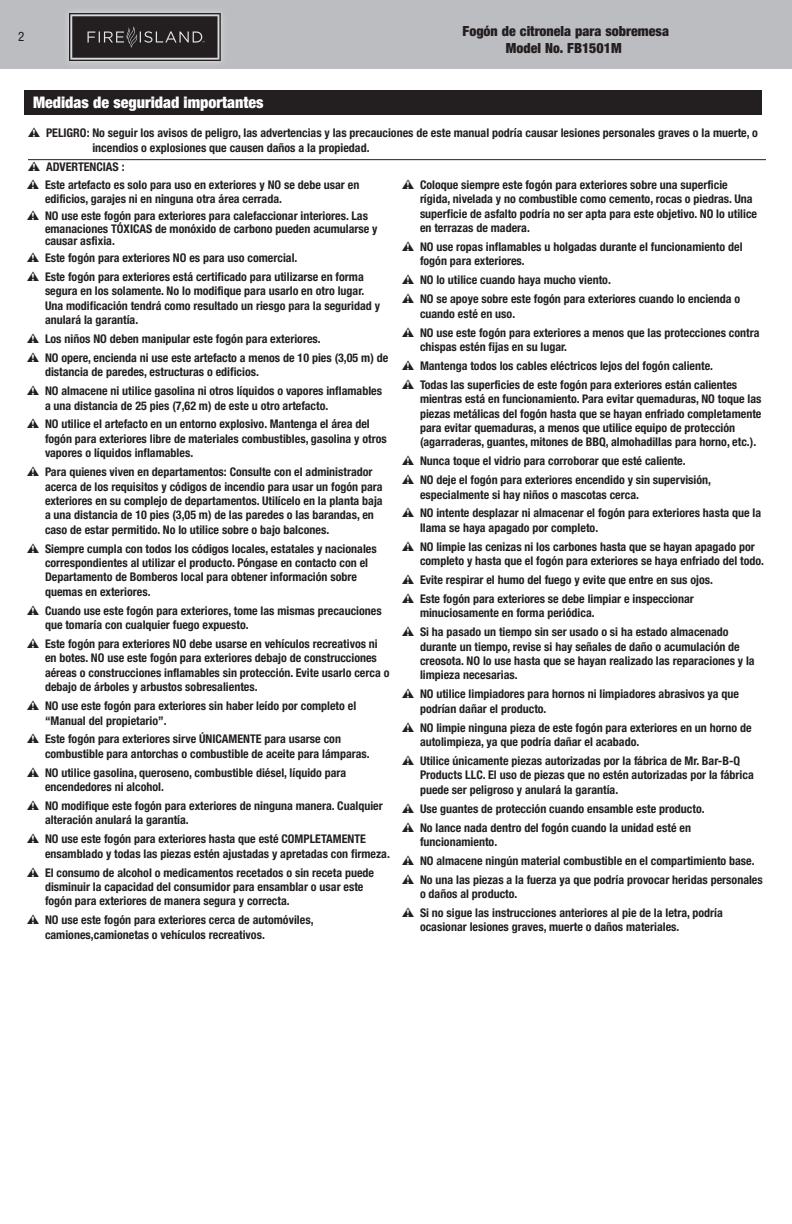
<style>
.page{position:relative;width:792px;height:1224px;background:#fff}
.page>*{position:absolute;margin:0;border:0;box-sizing:border-box;transform-origin:0 0}
.t1{font:900 condensed 16px "Helvetica Neue LT Std";color:#fff}
.t2{font:900 condensed 14px/17px "Helvetica Neue LT Std";color:#231f20;text-align:center}
.t3{font:condensed 13px "Helvetica Neue LT Std";color:#231f20}
.t4{font:700 condensed 12px/14.4px "Helvetica Neue LT Std";color:#231f20}
.s1{font-family:"Warnings";font-weight:400;font-stretch:normal}
</style>
<div class="page">
<div style="left:0;top:0;width:792px;height:69px;background:#bcbdc0"></div>
<div style="left:63px;top:7px;width:164px;height:61px;background:#c2c3c6"></div>
<svg style="left:69px;top:13px;width:152px;height:48px;background:#3e3b3c"></svg>
<hr style="left:28px;top:159px;width:738px;height:1px;background:#231f20">
<div style="left:24px;top:90px;width:738px;height:25px;background:#231f20"></div>
<p class="t3" style="left:18px;top:29px;width:8px">2</p>
<p class="t2" style="left:463px;top:22px;width:208px">Fogón de citronela para sobremesa<br>Model No. FB1501M</p>
<h1 class="t1" style="left:33px;top:93px;width:232px">Medidas de seguridad importantes</h1>
<p class="t4" style="left:92px;top:126px;width:667px;text-indent:-64px"><span class="s1">W</span> PELIGRO: No seguir los avisos de peligro, las advertencias y las precauciones de este manual podría causar lesiones personales graves o la muerte, o incendios o explosiones que causen daños a la propiedad.</p>
<p class="t4" style="left:28px;top:160px;width:98px"><span class="s1">W</span> ADVERTENCIAS :</p>
<p class="t4" style="left:45px;top:177px;width:316px;text-indent:-18px"><span class="s1">W</span> Este artefacto es solo para uso en exteriores y NO se debe usar en edificios, garajes ni en ninguna otra área cerrada.</p>
<p class="t4" style="left:45px;top:210px;width:334px;line-height:12.4px;text-indent:-18px"><span class="s1">W</span> NO use este fogón para exteriores para calefaccionar interiores. Las emanaciones TÓXICAS de monóxido de carbono pueden acumularse y causar asfixia.</p>
<p class="t4" style="left:27px;top:248px;width:338px;line-height:18.9px"><span class="s1">W</span> Este fogón para exteriores NO es para uso comercial.<br><span class="s1">W</span> Este fogón para exteriores está certificado para utilizarse en forma</p>
<p class="t4" style="left:45px;top:284px;width:337px">segura en los solamente. No lo modifique para usarlo en otro lugar.<br>Una modificación tendrá como resultado un riesgo para la seguridad y anulará la garantía.</p>
<p class="t4" style="left:27px;top:329px;width:363px;line-height:18.9px"><span class="s1">W</span> Los niños NO deben manipular este fogón para exteriores.<br><span class="s1">W</span> NO opere, encienda ni use este artefacto a menos de 10 pies (3,05 m) de</p>
<p class="t4" style="left:27px;top:362px;width:357px;line-height:18.9px;text-indent:18px">distancia de paredes, estructuras o edificios.<br><span class="s1">W</span> NO almacene ni utilice gasolina ni otros líquidos o vapores inflamables</p>
<p class="t4" style="left:27px;top:396px;width:344px;line-height:18.9px;text-indent:18px">a una distancia de 25 pies (7,62 m) de este u otro artefacto.<br><span class="s1">W</span> NO utilice el artefacto en un entorno explosivo. Mantenga el área del</p>
<p class="t4" style="left:45px;top:431px;width:343px">fogón para exteriores libre de materiales combustibles, gasolina y otros vapores o líquidos inflamables.</p>
<p class="t4" style="left:45px;top:464px;width:339px;text-indent:-18px"><span class="s1">W</span> Para quienes viven en departamentos: Consulte con el administrador acerca de los requisitos y códigos de incendio para usar un fogón para exteriores en su complejo de departamentos. Utilícelo en la planta baja a una distancia de 10 pies (3,05 m) de las paredes o las barandas, en caso de estar permitido. No lo utilice sobre o bajo balcones.</p>
<p class="t4" style="left:45px;top:541px;width:333px;text-indent:-18px"><span class="s1">W</span> Siempre cumpla con todos los códigos locales, estatales y nacionales correspondientes al utilizar el producto. Póngase en contacto con el Departamento de Bomberos local para obtener información sobre quemas en exteriores.</p>
<p class="t4" style="left:45px;top:603px;width:338px;text-indent:-18px"><span class="s1">W</span> Cuando use este fogón para exteriores, tome las mismas precauciones que tomaría con cualquier fuego expuesto.</p>
<p class="t4" style="left:45px;top:636px;width:346px;text-indent:-18px"><span class="s1">W</span> Este fogón para exteriores NO debe usarse en vehículos recreativos ni en botes. NO use este fogón para exteriores debajo de construcciones aéreas o construcciones inflamables sin protección. Evite usarlo cerca o debajo de árboles y arbustos sobresalientes.</p>
<p class="t4" style="left:45px;top:698px;width:313px;text-indent:-18px"><span class="s1">W</span> NO use este fogón para exteriores sin haber leído por completo el “Manual del propietario”.</p>
<p class="t4" style="left:45px;top:732px;width:326px;text-indent:-18px"><span class="s1">W</span> Este fogón para exteriores sirve ÚNICAMENTE para usarse con combustible para antorchas o combustible de aceite para lámparas.</p>
<p class="t4" style="left:45px;top:765px;width:303px;text-indent:-18px"><span class="s1">W</span> NO utilice gasolina, queroseno, combustible diésel, líquido para encendedores ni alcohol.</p>
<p class="t4" style="left:45px;top:798px;width:339px;text-indent:-18px"><span class="s1">W</span> NO modifique este fogón para exteriores de ninguna manera. Cualquier alteración anulará la garantía.</p>
<p class="t4" style="left:45px;top:832px;width:346px;text-indent:-18px"><span class="s1">W</span> NO use este fogón para exteriores hasta que esté COMPLETAMENTE ensamblado y todas las piezas estén ajustadas y apretadas con firmeza.</p>
<p class="t4" style="left:45px;top:865px;width:331px;text-indent:-18px"><span class="s1">W</span> El consumo de alcohol o medicamentos recetados o sin receta puede disminuir la capacidad del consumidor para ensamblar o usar este fogón para exteriores de manera segura y correcta.</p>
<p class="t4" style="left:45px;top:913px;width:270px;text-indent:-18px"><span class="s1">W</span> NO use este fogón para exteriores cerca de automóviles, camiones,camionetas o vehículos recreativos.</p>
<p class="t4" style="left:420px;top:177px;width:339px;text-indent:-18px"><span class="s1">W</span> Coloque siempre este fogón para exteriores sobre una superficie rígida, nivelada y no combustible como cemento, rocas o piedras. Una superficie de asfalto podría no ser apta para este objetivo. NO lo utilice en terrazas de madera.</p>
<p class="t4" style="left:420px;top:239px;width:324px;text-indent:-18px"><span class="s1">W</span> NO use ropas inflamables u holgadas durante el funcionamiento del fogón para exteriores.</p>
<p class="t4" style="left:402px;top:270px;width:340px;line-height:18.9px"><span class="s1">W</span> NO lo utilice cuando haya mucho viento.<br><span class="s1">W</span> NO se apoye sobre este fogón para exteriores cuando lo encienda o</p>
<p class="t4" style="left:402px;top:304px;width:359px;line-height:18.9px;text-indent:18px">cuando esté en uso.<br><span class="s1">W</span> NO use este fogón para exteriores a menos que las protecciones contra</p>
<p class="t4" style="left:402px;top:337px;width:337px;line-height:18.9px;text-indent:18px">chispas estén fijas en su lugar.<br><span class="s1">W</span> Mantenga todos los cables eléctricos lejos del fogón caliente.<br><span class="s1">W</span> Todas las superficies de este fogón para exteriores están calientes</p>
<p class="t4" style="left:420px;top:391px;width:343px">mientras está en funcionamiento. Para evitar quemaduras, NO toque las piezas metálicas del fogón hasta que se hayan enfriado completamente para evitar quemaduras, a menos que utilice equipo de protección (agarraderas, guantes, mitones de BBQ, almohadillas para horno, etc.).</p>
<p class="t4" style="left:402px;top:451px;width:311px;line-height:18.9px"><span class="s1">W</span> Nunca toque el vidrio para corroborar que esté caliente.<br><span class="s1">W</span> NO deje el fogón para exteriores encendido y sin supervisión,</p>
<p class="t4" style="left:402px;top:485px;width:361px;line-height:18.9px;text-indent:18px">especialmente si hay niños o mascotas cerca.<br><span class="s1">W</span> NO intente desplazar ni almacenar el fogón para exteriores hasta que la</p>
<p class="t4" style="left:402px;top:518px;width:354px;line-height:18.9px;text-indent:18px">llama se haya apagado por completo.<br><span class="s1">W</span> NO limpie las cenizas ni los carbones hasta que se hayan apagado por</p>
<p class="t4" style="left:402px;top:551px;width:364px;line-height:18.9px;text-indent:18px">completo y hasta que el fogón para exteriores se haya enfriado del todo.<br><span class="s1">W</span> Evite respirar el humo del fuego y evite que entre en sus ojos.<br><span class="s1">W</span> Este fogón para exteriores se debe limpiar e inspeccionar</p>
<p class="t4" style="left:402px;top:603px;width:328px;line-height:18.9px;text-indent:18px">minuciosamente en forma periódica.<br><span class="s1">W</span> Si ha pasado un tiempo sin ser usado o si ha estado almacenado</p>
<p class="t4" style="left:420px;top:639px;width:336px">durante un tiempo, revise si hay señales de daño o acumulación de creosota. NO lo use hasta que se hayan realizado las reparaciones y la limpieza necesarias.</p>
<p class="t4" style="left:420px;top:687px;width:320px;text-indent:-18px"><span class="s1">W</span> NO utilice limpiadores para hornos ni limpiadores abrasivos ya que podrían dañar el producto.</p>
<p class="t4" style="left:420px;top:720px;width:333px;text-indent:-18px"><span class="s1">W</span> NO limpie ninguna pieza de este fogón para exteriores en un horno de autolimpieza, ya que podría dañar el acabado.</p>
<p class="t4" style="left:420px;top:753px;width:335px;text-indent:-18px"><span class="s1">W</span> Utilice únicamente piezas autorizadas por la fábrica de Mr. Bar-B-Q<br>Products LLC. El uso de piezas que no estén autorizadas por la fábrica puede ser peligroso y anulará la garantía.</p>
<p class="t4" style="left:402px;top:799px;width:304px;line-height:18.9px"><span class="s1">W</span> Use guantes de protección cuando ensamble este producto.<br><span class="s1">W</span> No lance nada dentro del fogón cuando la unidad esté en</p>
<p class="t4" style="left:402px;top:832px;width:362px;line-height:18.9px;text-indent:18px">funcionamiento.<br><span class="s1">W</span> NO almacene ningún material combustible en el compartimiento base.<br><span class="s1">W</span> No una las piezas a la fuerza ya que podría provocar heridas personales</p>
<p class="t4" style="left:402px;top:884px;width:322px;line-height:18.9px;text-indent:18px">o daños al producto.<br><span class="s1">W</span> Si no sigue las instrucciones anteriores al pie de la letra, podría</p>
<p class="t4" style="left:420px;top:920px;width:261px">ocasionar lesiones graves, muerte o daños materiales.</p>
</div>
